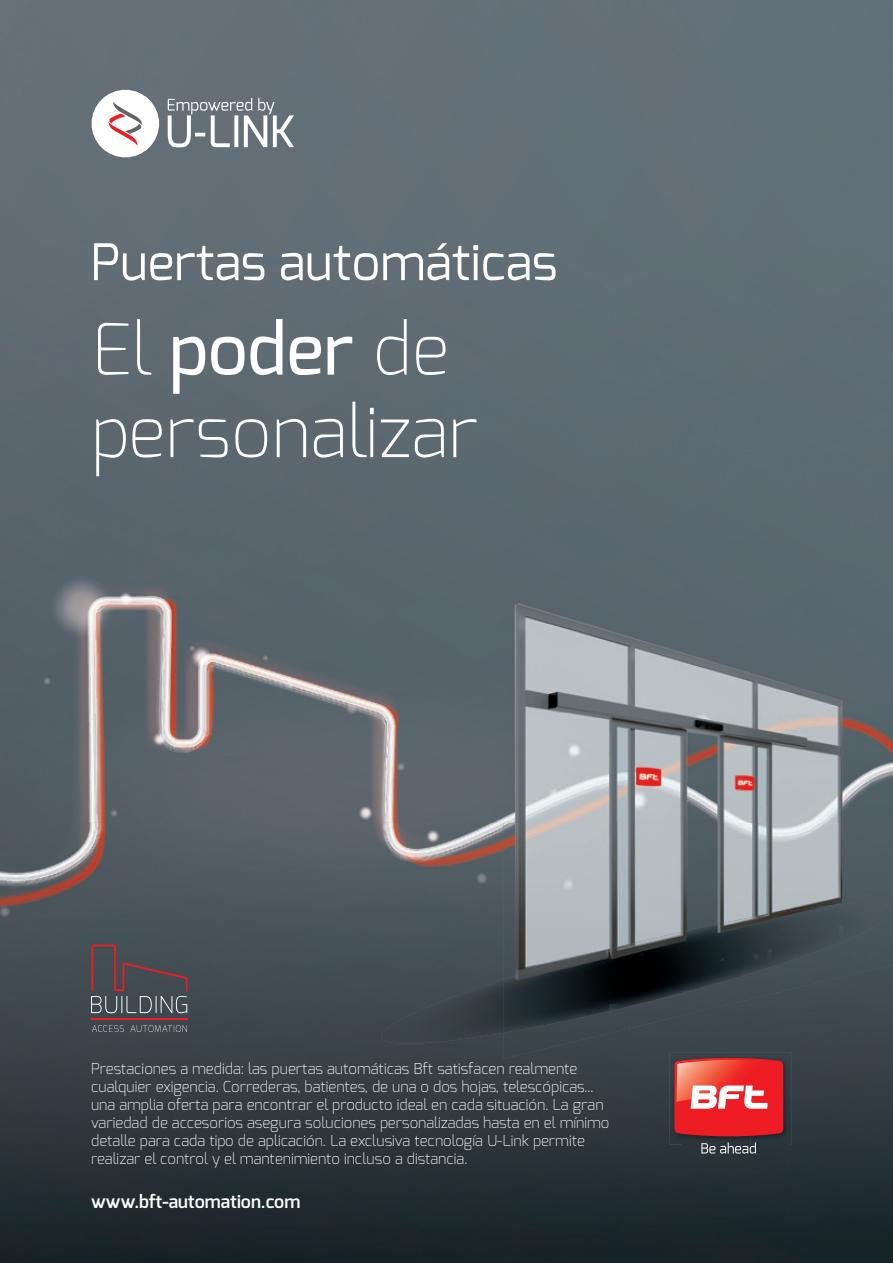
<style>
.page{position:relative;width:893px;height:1263px;background:#fff}
.page>*{position:absolute;margin:0;border:0;box-sizing:border-box;transform-origin:0 0}
.t1{font:200 70.8px/82.5px "Exo";color:#fff}
.t2{font:50.4px "Exo";color:#fff}
.t3{font:600 18px "Exo";color:#fff}
.t4{font:200 15px/18px "Exo";color:#fff}
.s1{font-weight:500}
</style>
<div class="page">
<img style="left:0;top:0;width:893px;height:823px">
<img style="left:0;top:823px;width:525px;height:440px">
<img style="left:841px;top:1033px;width:52px;height:230px">
<div style="left:631px;top:1033px;width:210px;height:34px;background:#3a454a"></div>
<img style="left:525px;top:1059px;width:106px;height:204px">
<img style="left:630px;top:1067px;width:53px;height:196px">
<img style="left:789px;top:1067px;width:52px;height:196px">
<img style="left:683px;top:1144px;width:106px;height:119px">
<hr style="left:91px;top:1018px;width:97px;height:2px;background:#ee1d23">
<svg style="left:92px;top:1025px;width:95px;height:7px"></svg>
<svg style="left:91px;top:944px;width:97px;height:69px"></svg>
<img style="left:669px;top:1053px;width:122px;height:91px">
<svg style="left:674px;top:1058px;width:109px;height:78px"></svg>
<svg style="left:701px;top:1142px;width:55px;height:11px"></svg>
<svg style="left:168px;top:98px;width:126px;height:49px"></svg>
<svg style="left:91px;top:89px;width:69px;height:69px"></svg>
<img style="left:378px;top:980px;width:125px;height:64px">
<img style="left:503px;top:602px;width:390px;height:301px">
<div style="left:503px;top:1033px;width:195px;height:26px;background:#3a4449"></div>
<img style="left:503px;top:903px;width:390px;height:130px">
<h2 class="t2" style="left:91px;top:230px;width:468px">Puertas automáticas</h2>
<h1 class="t1" style="left:91px;top:308px;width:389px">El <span class="s1">poder</span> de personalizar</h1>
<p class="t4" style="left:91px;top:1059px;width:520px">Prestaciones a medida: las puertas automáticas Bft satisfacen realmente cualquier exigencia. Correderas, batientes, de una o dos hojas, telescópicas... una amplia oferta para encontrar el producto ideal en cada situación. La gran variedad de accesorios asegura soluciones personalizadas hasta en el mínimo detalle para cada tipo de aplicación. La exclusiva tecnología U-Link permite realizar el control y el mantenimiento incluso a distancia.</p>
<p class="t3" style="left:91px;top:1189px;width:211px">www.bft-automation.com</p>
</div>
